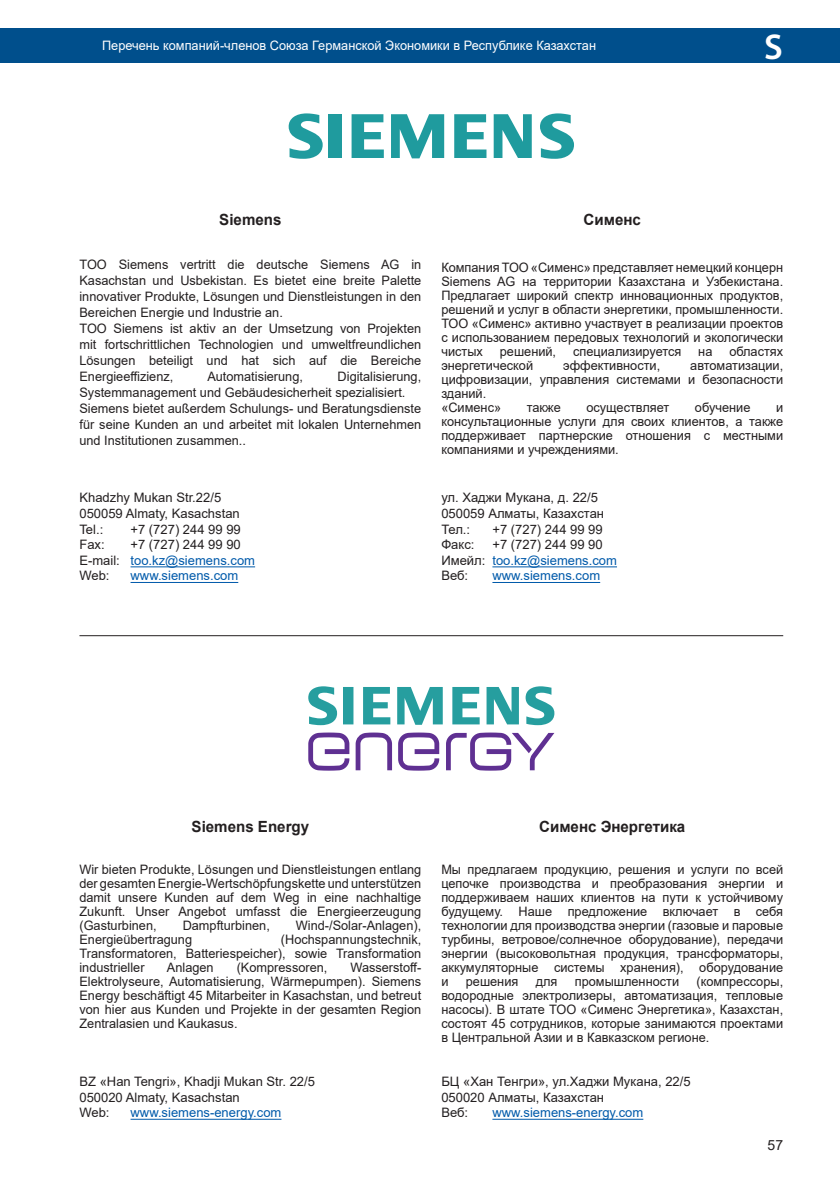
<style>
.page{position:relative;width:840px;height:1191px;background:#fff}
.page>*{position:absolute;margin:0;border:0;box-sizing:border-box;transform-origin:0 0}
.t1{font:600 36px "Myriad Pro";color:#fff}
.t2{font:700 15.4px "Arial";color:#231f20}
.t3{font:14px "Arial";color:#231f20}
.t4{font:13px/14px "Arial";color:#231f20}
.t5{font:13px "Arial";color:#015aaa}
.t6{font:13px "Arial";color:#fff}
.s1{color:#015aaa}
</style>
<div class="page">
<div style="left:0;top:28px;width:839px;height:34px;background:#004f8c"></div>
<hr style="left:79px;top:635px;width:703px;height:1px;background:#231f20">
<hr style="left:130px;top:566px;width:125px;height:1px;background:#015aaa">
<hr style="left:130px;top:582px;width:108px;height:1px;background:#015aaa">
<hr style="left:492px;top:566px;width:124px;height:1px;background:#015aaa">
<hr style="left:492px;top:582px;width:108px;height:1px;background:#015aaa">
<svg style="left:540px;top:113px;width:33px;height:46px"></svg>
<svg style="left:288px;top:113px;width:34px;height:46px"></svg>
<div style="left:328px;top:114px;width:13px;height:44px;background:#1f9b9e"></div>
<svg style="left:351px;top:114px;width:32px;height:44px"></svg>
<svg style="left:391px;top:114px;width:53px;height:44px"></svg>
<svg style="left:454px;top:114px;width:32px;height:44px"></svg>
<svg style="left:493px;top:114px;width:38px;height:44px"></svg>
<hr style="left:130px;top:1118px;width:151px;height:1px;background:#015aaa">
<hr style="left:492px;top:1118px;width:151px;height:1px;background:#015aaa">
<svg style="left:308px;top:732px;width:246px;height:38px"></svg>
<svg style="left:308px;top:686px;width:246px;height:39px"></svg>
<p class="t6" style="left:102px;top:37px;width:495px">Перечень компаний-членов Союза Германской Экономики в Республике Казахстан</p>
<h1 class="t1" style="left:763px;top:24px;width:20px">S</h1>
<p class="t2" style="left:219px;top:208px;width:64px">Siemens</p>
<p class="t4" style="left:79px;top:256px;width:343px;line-height:16px">TOO Siemens vertritt die deutsche Siemens AG in Kasachstan und Usbekistan. Es bietet eine breite Palette innovativer Produkte, Lösungen und Dienstleistungen in den Bereichen Energie und Industrie an.<br>TOO Siemens ist aktiv an der Umsetzung von Projekten mit fortschrittlichen Technologien und umweltfreundlichen Lösungen beteiligt und hat sich auf die Bereiche Energieeffizienz,</p>
<p class="t4" style="left:79px;top:368px;width:343px;line-height:16px;text-indent:258px">Digitalisierung, Systemmanagement und Gebäudesicherheit spezialisiert.<br>Siemens bietet außerdem Schulungs- und Beratungsdienste für seine Kunden an und arbeitet mit lokalen Unternehmen und Institutionen zusammen..</p>
<p class="t4" style="left:207px;top:369px;width:97px">Automatisierung,</p>
<p class="t4" style="left:79px;top:490px;width:162px;line-height:15.6px">Khadzhy Mukan Str.22/5<br>050059 Almaty, Kasachstan<br>Tel.:</p>
<p class="t4" style="left:130px;top:522px;width:112px">+7 (727) 244 99 99</p>
<p class="t4" style="left:79px;top:537px;width:177px;line-height:15.6px;text-indent:51px">+7 (727) 244 99 90<br>E-mail: <span class="s1">too.kz@siemens.com<br></span>Web:</p>
<p class="t4" style="left:79px;top:537px;width:27px">Fax:</p>
<p class="t5" style="left:130px;top:567px;width:109px">www.siemens.com</p>
<p class="t2" style="left:583px;top:208px;width:59px">Cименс</p>
<p class="t4" style="left:441px;top:260px;width:343px;text-align:justify">Компания ТОО «Сименс» представляет немецкий концерн Siemens AG на территории Казахстана и Узбекистана.<br>Предлагает широкий спектр инновационных продуктов, решений и услуг в области энергетики, промышленности.<br>ТОО «Сименс» активно участвует в реализации проектов с использованием передовых технологий и экологически чистых</p>
<p class="t4" style="left:499px;top:344px;width:58px">решений,</p>
<p class="t4" style="left:572px;top:344px;width:110px">специализируется</p>
<p class="t4" style="left:698px;top:344px;width:16px">на</p>
<p class="t4" style="left:729px;top:344px;width:55px">областях</p>
<p class="t4" style="left:441px;top:358px;width:93px">энергетической</p>
<p class="t4" style="left:563px;top:358px;width:98px">эффективности,</p>
<p class="t4" style="left:441px;top:358px;width:343px;text-indent:249px">автоматизации, цифровизации, управления системами и безопасности зданий.<br>«Сименс»</p>
<p class="t4" style="left:526px;top:400px;width:35px">также</p>
<p class="t4" style="left:586px;top:400px;width:84px">осуществляет</p>
<p class="t4" style="left:694px;top:400px;width:57px">обучение</p>
<p class="t4" style="left:441px;top:400px;width:343px;text-align:justify;text-indent:334px">и консультационные услуги для своих клиентов, а также поддерживает партнерские отношения с местными компаниями и учреждениями.</p>
<p class="t4" style="left:441px;top:490px;width:164px;line-height:15.6px">ул. Хаджи Мукана, д. 22/5<br>050059 Алматы, Казахстан<br>Тел.:</p>
<p class="t4" style="left:492px;top:522px;width:112px">+7 (727) 244 99 99</p>
<p class="t4" style="left:441px;top:537px;width:177px;line-height:15.6px;text-indent:51px">+7 (727) 244 99 90<br>Имейл: <span class="s1">too.kz@siemens.com<br></span>Веб:</p>
<p class="t4" style="left:441px;top:537px;width:35px">Факс:</p>
<p class="t5" style="left:492px;top:567px;width:109px">www.siemens.com</p>
<p class="t2" style="left:191px;top:816px;width:119px">Siemens Energy</p>
<p class="t4" style="left:79px;top:862px;width:343px;text-align:justify">Wir bieten Produkte, Lösungen und Dienstleistungen entlang der gesamten Energie-Wertschöpfungskette und unterstützen damit unsere Kunden auf dem Weg in eine nachhaltige Zukunft. Unser Angebot umfasst die Energieerzeugung (Gasturbinen,</p>
<p class="t4" style="left:182px;top:918px;width:89px">Dampfturbinen,</p>
<p class="t4" style="left:296px;top:918px;width:127px">Wind-/Solar-Anlagen),</p>
<p class="t4" style="left:79px;top:932px;width:114px">Energieübertragung</p>
<p class="t4" style="left:79px;top:932px;width:343px;text-align:justify;text-indent:201px">(Hochspannungstechnik, Transformatoren, Batteriespeicher), sowie Transformation industrieller</p>
<p class="t4" style="left:79px;top:960px;width:343px;text-align:justify;text-indent:271px">Wasserstoff-Elektrolyseure, Automatisierung, Wärmepumpen). Siemens Energy beschäftigt 45 Mitarbeiter in Kasachstan, und betreut von hier aus Kunden und Projekte in der gesamten Region Zentralasien und Kaukasus.</p>
<p class="t4" style="left:167px;top:960px;width:48px">Anlagen</p>
<p class="t4" style="left:236px;top:960px;width:92px">(Kompressoren,</p>
<p class="t4" style="left:79px;top:1073px;width:237px;line-height:15.6px">BZ «Han Tengri», Khadji Mukan Str. 22/5<br>050020 Almaty, Kasachstan<br>Web:</p>
<p class="t5" style="left:130px;top:1103px;width:152px">www.siemens-energy.com</p>
<p class="t2" style="left:539px;top:816px;width:147px">Сименс Энергетика</p>
<p class="t4" style="left:441px;top:862px;width:343px;text-align:justify">Мы предлагаем продукцию, решения и услуги по всей цепочке производства и преобразования энергии и поддерживаем наших клиентов на пути к устойчивому будущему. Наше предложение включает в себя технологии для производства энергии (газовые и паровые турбины, ветровое/солнечное оборудование), передачи энергии (высоковольтная продукция, трансформаторы, аккумуляторные системы хранения), оборудование и</p>
<p class="t4" style="left:441px;top:974px;width:343px;text-align:justify;text-indent:255px">(компрессоры, водородные электролизеры, автоматизация, тепловые насосы). В штате ТОО «Сименс Энергетика», Казахстан, состоят 45 сотрудников, которые занимаются проектами в Центральной Азии и в Кавказском регионе.</p>
<p class="t4" style="left:441px;top:1073px;width:251px;line-height:15.6px">БЦ «Хан Тенгри», ул.Хаджи Мукана, 22/5<br>050020 Алматы, Казахстан<br>Веб:</p>
<p class="t4" style="left:465px;top:974px;width:54px">решения</p>
<p class="t4" style="left:535px;top:974px;width:23px">для</p>
<p class="t4" style="left:574px;top:974px;width:106px">промышленности</p>
<p class="t5" style="left:492px;top:1103px;width:152px">www.siemens-energy.com</p>
<p class="t3" style="left:767px;top:1135px;width:17px">57</p>
</div>
